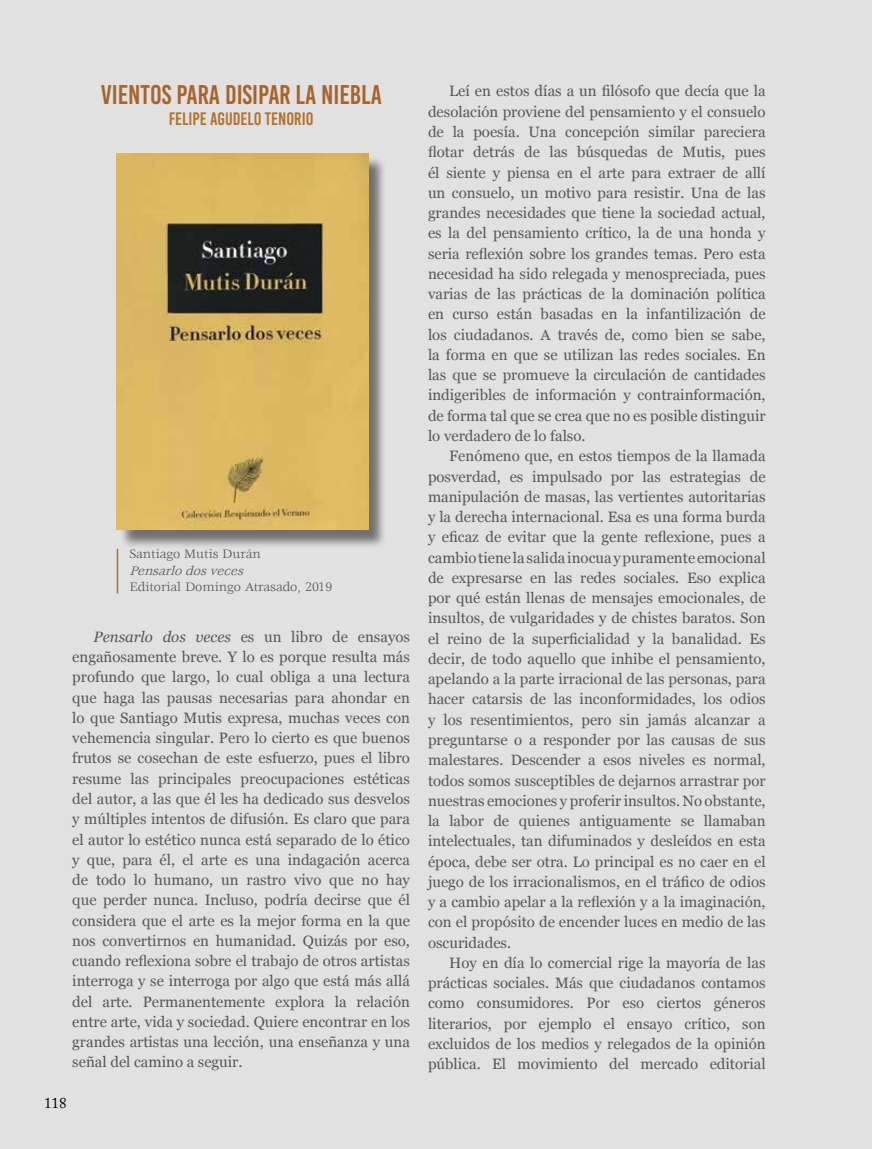
<style>
.page{position:relative;width:872px;height:1149px;background:#fff}
.page>*{position:absolute;margin:0;border:0;box-sizing:border-box;transform-origin:0 0}
.t1{font:27px "Bebas Kai";color:#a6652c}
.t2{font:18px "Bebas Kai";color:#b1722b}
.t3{font:15px/20.2px "Georgia";color:#575756;text-align:justify}
.t4{font:15px "Adobe Caslon Pro";color:#000}
.t5{font:13.5px "Veljovic Std";color:#575756}
.t6{font:italic 13.5px "Veljovic Std";color:#575756}
.s1{font-style:italic}
</style>
<div class="page">
<div style="left:0;top:0;width:872px;height:1148px;background:#e1e1e1"></div>
<div style="left:119px;top:155px;width:268px;height:393px;background:#000;opacity:.5"></div>
<img style="left:117px;top:153px;width:251px;height:376px">
<hr style="left:117px;top:548px;width:1px;height:45px;background:#b1722b">
<h1 class="t1" style="left:101px;top:80px;width:283px">VIENTOS PARA DISIPAR LA NIEBLA</h1>
<p class="t2" style="left:169px;top:109px;width:146px">FELIPE AGUDELO TENORIO</p>
<p class="t5" style="left:129px;top:546px;width:133px">Santiago Mutis Durán</p>
<p class="t6" style="left:129px;top:563px;width:119px">Pensarlodosveces</p>
<p class="t5" style="left:129px;top:579px;width:204px">Editorial Domingo Atrasado, 2019</p>
<p class="t3" style="left:72px;top:626px;width:339px;text-indent:21px"><span class="s1">Pensarlo dos veces</span> es un libro de ensayos engañosamente breve. Y lo es porque resulta más profundo que largo, lo cual obliga a una lectura que haga las pausas necesarias para ahondar en lo que Santiago Mutis expresa, muchas veces con vehemencia singular. Pero lo cierto es que buenos frutos se cosechan de este esfuerzo, pues el libro resume las principales preocupaciones estéticas del autor, a las que él les ha dedicado sus desvelos y múltiples intentos de difusión. Es claro que para el autor lo estético nunca está separado de lo ético y que, para él, el arte es una indagación acerca de todo lo humano, un rastro vivo que no hay que perder nunca. Incluso, podría decirse que él considera que el arte es la mejor forma en la que nos convertirnos en humanidad. Quizás por eso, cuando reflexiona sobre el trabajo de otros artistas interroga y se interroga por algo que está más allá del arte. Permanentemente explora la relación entre arte, vida y sociedad. Quiere encontrar en los grandes artistas una lección, una enseñanza y una señal del camino a seguir.</p>
<p class="t4" style="left:44px;top:1093px;width:24px">118</p>
<p class="t3" style="left:428px;top:81px;width:339px;text-indent:21px">Leí en estos días a un filósofo que decía que la desolación proviene del pensamiento y el consuelo de la poesía. Una concepción similar pareciera flotar detrás de las búsquedas de Mutis, pues él siente y piensa en el arte para extraer de allí un consuelo, un motivo para resistir. Una de las grandes necesidades que tiene la sociedad actual, es la del pensamiento crítico, la de una honda y seria reflexión sobre los grandes temas. Pero esta necesidad ha sido relegada y menospreciada, pues varias de las prácticas de la dominación política en curso están basadas en la infantilización de los ciudadanos. A través de, como bien se sabe, la forma en que se utilizan las redes sociales. En las que se promueve la circulación de cantidades indigeribles de información y contrainformación, de forma tal que se crea que no es posible distinguir lo verdadero de lo falso.</p>
<p class="t3" style="left:428px;top:446px;width:339px;text-indent:21px">Fenómeno que, en estos tiempos de la llamada posverdad, es impulsado por las estrategias de manipulación de masas, las vertientes autoritarias y la derecha internacional. Esa es una forma burda y eficaz de evitar que la gente reflexione, pues a cambio tiene la salida inocua y puramente emocional de expresarse en las redes sociales. Eso explica por qué están llenas de mensajes emocionales, de insultos, de vulgaridades y de chistes baratos. Son el reino de la superficialidad y la banalidad. Es decir, de todo aquello que inhibe el pensamiento, apelando a la parte irracional de las personas, para hacer catarsis de las inconformidades, los odios y los resentimientos, pero sin jamás alcanzar a preguntarse o a responder por las causas de sus malestares. Descender a esos niveles es normal, todos somos susceptibles de dejarnos arrastrar por nuestras emociones y proferir insultos. No obstante, la labor de quienes antiguamente se llamaban intelectuales, tan difuminados y desleídos en esta época, debe ser otra. Lo principal es no caer en el juego de los irracionalismos, en el tráfico de odios y a cambio apelar a la reflexión y a la imaginación, con el propósito de encender luces en medio de las oscuridades.</p>
<p class="t3" style="left:428px;top:952px;width:339px;text-indent:21px">Hoy en día lo comercial rige la mayoría de las prácticas sociales. Más que ciudadanos contamos como consumidores. Por eso ciertos géneros literarios, por ejemplo el ensayo crítico, son excluidos de los medios y relegados de la opinión pública. El movimiento del mercado editorial</p>
</div>
